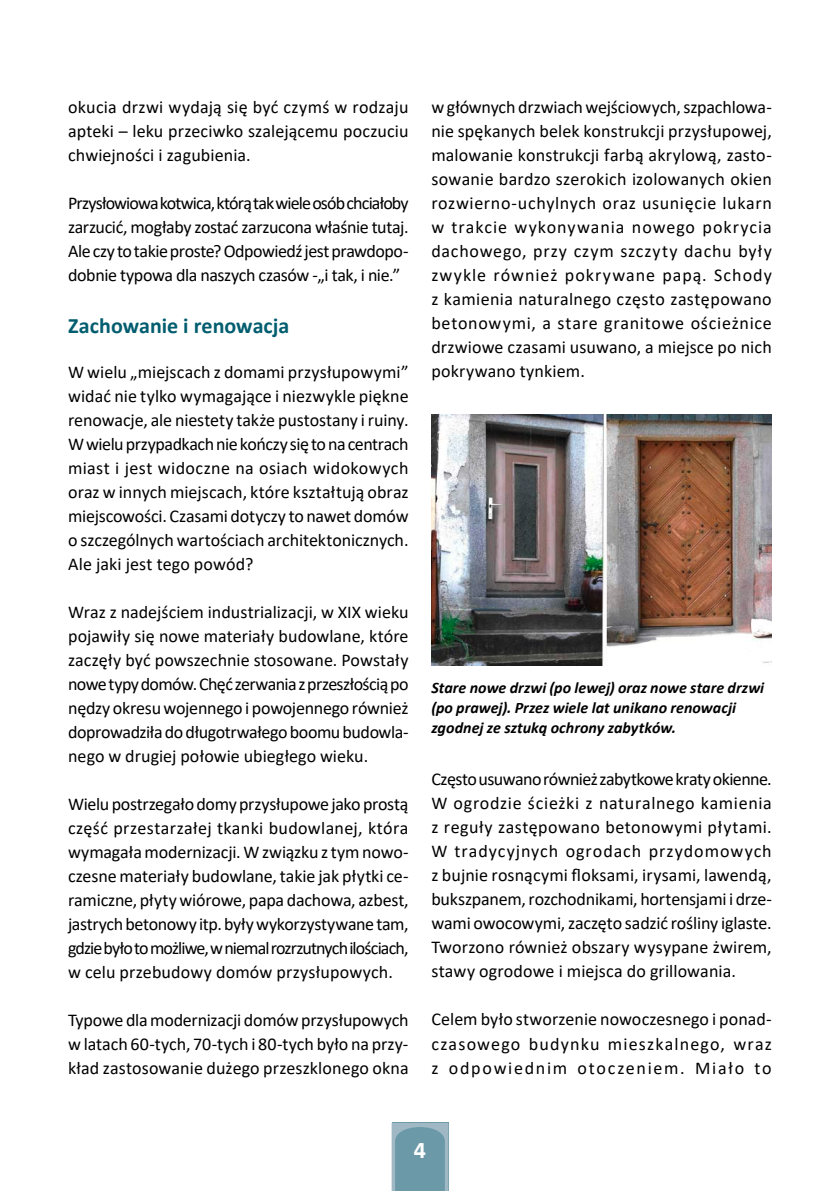
<style>
.page{position:relative;width:840px;height:1191px;background:#fff}
.page>*{position:absolute;margin:0;border:0;box-sizing:border-box;transform-origin:0 0}
.t1{font:700 24px "Calibri";color:#fff}
.t2{font:700 22px "Calibri";color:#005d6f}
.t3{font:18px/24px "Calibri";letter-spacing:.005em;color:#000;text-align:justify}
.t4{font:italic 700 16px/20px "Calibri";color:#000}
</style>
<div class="page">
<svg style="left:391px;top:1123px;width:57px;height:68px;background:#78a0ae"></svg>
<img style="left:431px;top:414px;width:340px;height:251px">
<p class="t3" style="left:68px;top:95px;width:342px">okucia drzwi wydają się być czymś w rodzaju apteki – leku przeciwko szalejącemu poczuciu chwiejności i zagubienia.</p>
<p class="t3" style="left:68px;top:191px;width:342px">Przysłowiowa kotwica, którą tak wiele osób chciałoby zarzucić, mogłaby zostać zarzucona właśnie tutaj.<br>Ale czy to takie proste? Odpowiedź jest prawdopo&shy;dobnie typowa dla naszych czasów -„i tak, i nie.”</p>
<p class="t2" style="left:68px;top:311px;width:222px">Zachowanie i renowacja</p>
<p class="t3" style="left:68px;top:359px;width:342px">W wielu „miejscach z domami przysłupowymi” widać nie tylko wymagające i niezwykle piękne renowacje, ale niestety także pustostany i ruiny.<br>W wielu przypadkach nie kończy się to na centrach miast i jest widoczne na osiach widokowych oraz w innych miejscach, które kształtują obraz miejscowości. Czasami dotyczy to nawet domów o szczególnych wartościach architektonicznych.<br>Ale jaki jest tego powód?</p>
<p class="t3" style="left:68px;top:599px;width:342px">Wraz z nadejściem industrializacji, w XIX wieku pojawiły się nowe materiały budowlane, które zaczęły być powszechnie stosowane. Powstały nowe typy domów. Chęć zerwania z przeszłością po nędzy okresu wojennego i powojennego również doprowadziła do długotrwałego boomu budowla&shy;nego w drugiej połowie ubiegłego wieku.</p>
<p class="t3" style="left:68px;top:791px;width:342px">Wielu postrzegało domy przysłupowe jako prostą część przestarzałej tkanki budowlanej, która wymagała modernizacji. W związku z tym nowo&shy;czesne materiały budowlane, takie jak płytki ce&shy;ramiczne, płyty wiórowe, papa dachowa, azbest, jastrych betonowy itp. były wykorzystywane tam, gdzie było to możliwe, w niemal rozrzutnych ilościach, w celu przebudowy domów przysłupowych.</p>
<p class="t3" style="left:68px;top:1007px;width:342px">Typowe dla modernizacji domów przysłupowych w latach 60-tych, 70-tych i 80-tych było na przy&shy;kład zastosowanie dużego przeszklonego okna</p>
<p class="t3" style="left:431px;top:95px;width:342px">w głównych drzwiach wejściowych, szpachlowa&shy;nie spękanych belek konstrukcji przysłupowej, malowanie konstrukcji farbą akrylową, zasto&shy;sowanie bardzo szerokich izolowanych okien rozwierno-uchylnych oraz usunięcie lukarn w trakcie wykonywania nowego pokrycia dachowego, przy czym szczyty dachu były zwykle również pokrywane papą. Schody z kamienia naturalnego często zastępowano betonowymi, a stare granitowe ościeżnice drzwiowe czasami usuwano, a miejsce po nich pokrywano tynkiem.</p>
<p class="t4" style="left:431px;top:677px;width:334px">Stare nowe drzwi (po lewej) oraz nowe stare drzwi (po prawej). Przez wiele lat unikano renowacji zgodnej ze sztuką ochrony zabytków.</p>
<p class="t3" style="left:431px;top:767px;width:342px">Często usuwano również zabytkowe kraty okienne.<br>W ogrodzie ścieżki z naturalnego kamienia z reguły zastępowano betonowymi płytami.<br>W tradycyjnych ogrodach przydomowych z bujnie rosnącymi floksami, irysami, lawendą, bukszpanem, rozchodnikami, hortensjami i drze&shy;wami owocowymi, zaczęto sadzić rośliny iglaste.<br>Tworzono również obszary wysypane żwirem, stawy ogrodowe i miejsca do grillowania.</p>
<p class="t3" style="left:431px;top:1007px;width:342px">Celem było stworzenie nowoczesnego i ponad&shy;czasowego budynku mieszkalnego, wraz z odpowiednim otoczeniem. Miało to</p>
<h1 class="t1" style="left:413px;top:1133px;width:14px">4</h1>
</div>
